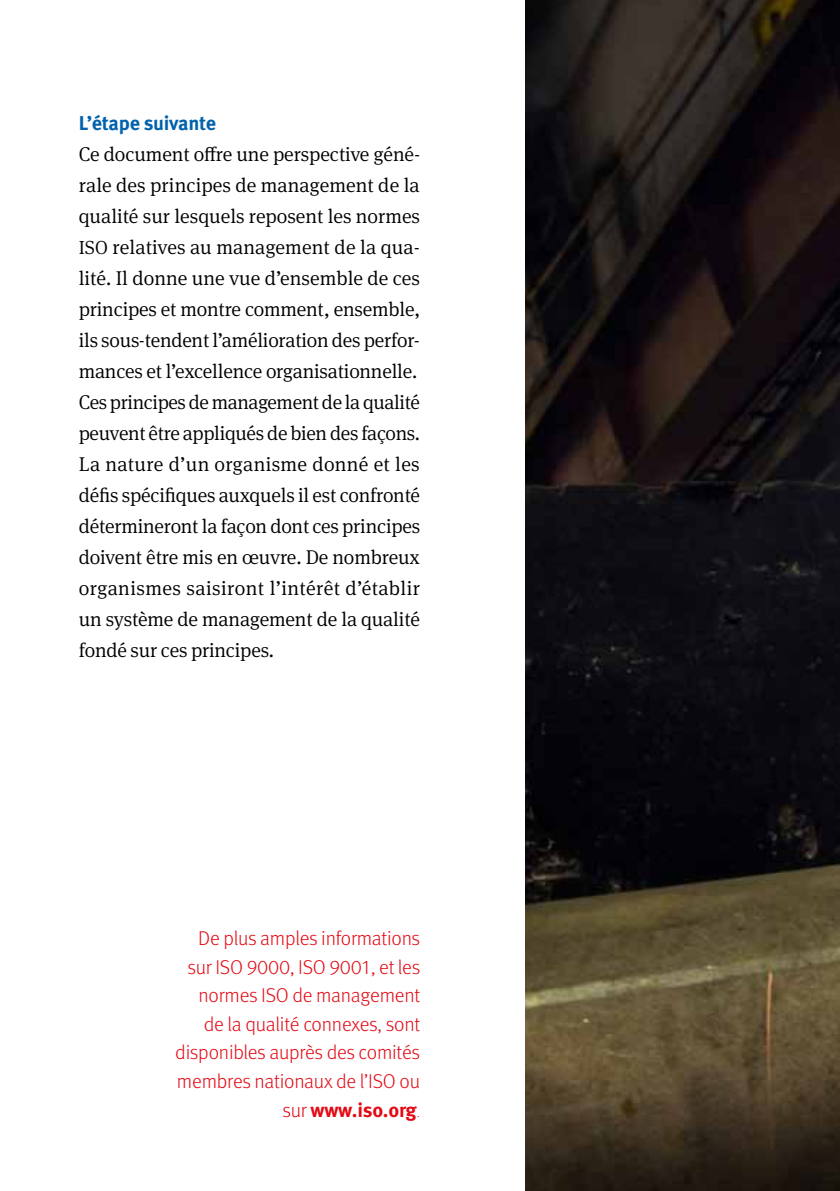
<style>
.page{position:relative;width:840px;height:1191px;background:#fff}
.page>*{position:absolute;margin:0;border:0;box-sizing:border-box;transform-origin:0 0}
.t1{font:300 20px/31px "Meta Serif Pro";letter-spacing:-.01em;color:#000}
.t2{font:300 20px/28.6px "Meta Pro";letter-spacing:-.01em;color:#e30a15;text-align:right}
.t3{font:700 20px "Meta Pro";letter-spacing:-.01em;color:#0062ad}
.s1{font-size:19px}
.s2{font-weight:700}
.s3{font-weight:100}
</style>
<div class="page">
<img style="left:525px;top:0;width:314px;height:1191px">
<p class="t3" style="left:79px;top:108px;width:139px">L’étape suivante</p>
<p class="t1" style="left:79px;top:138px;width:343px">Ce document offre une perspective géné&shy;rale des principes de management de la qualité sur lesquels reposent les normes <span class="s1">ISO</span> relatives au management de la qua&shy;lité. Il donne une vue d’ensemble de ces principes et montre comment, ensemble, ils sous-tendent l’amélioration des perfor&shy;mances et l’excellence organisationnelle.<br>Ces principes de management de la qualité peuvent être appliqués de bien des façons.<br>La nature d’un organisme donné et les défis spécifiques auxquels il est confronté détermineront la façon dont ces principes doivent être mis en œuvre. De nombreux organismes saisiront l’intérêt d’établir un système de management de la qualité fondé sur ces principes.</p>
<p class="t2" style="left:175px;top:922px;width:246px">De plus amples informations sur ISO 9000, ISO 9001, et les normes ISO de management de la qualité connexes, sont disponibles auprès des comités membres nationaux de l’ISO ou sur <span class="s2">www.iso.org</span><span class="s3">.</span></p>
</div>
